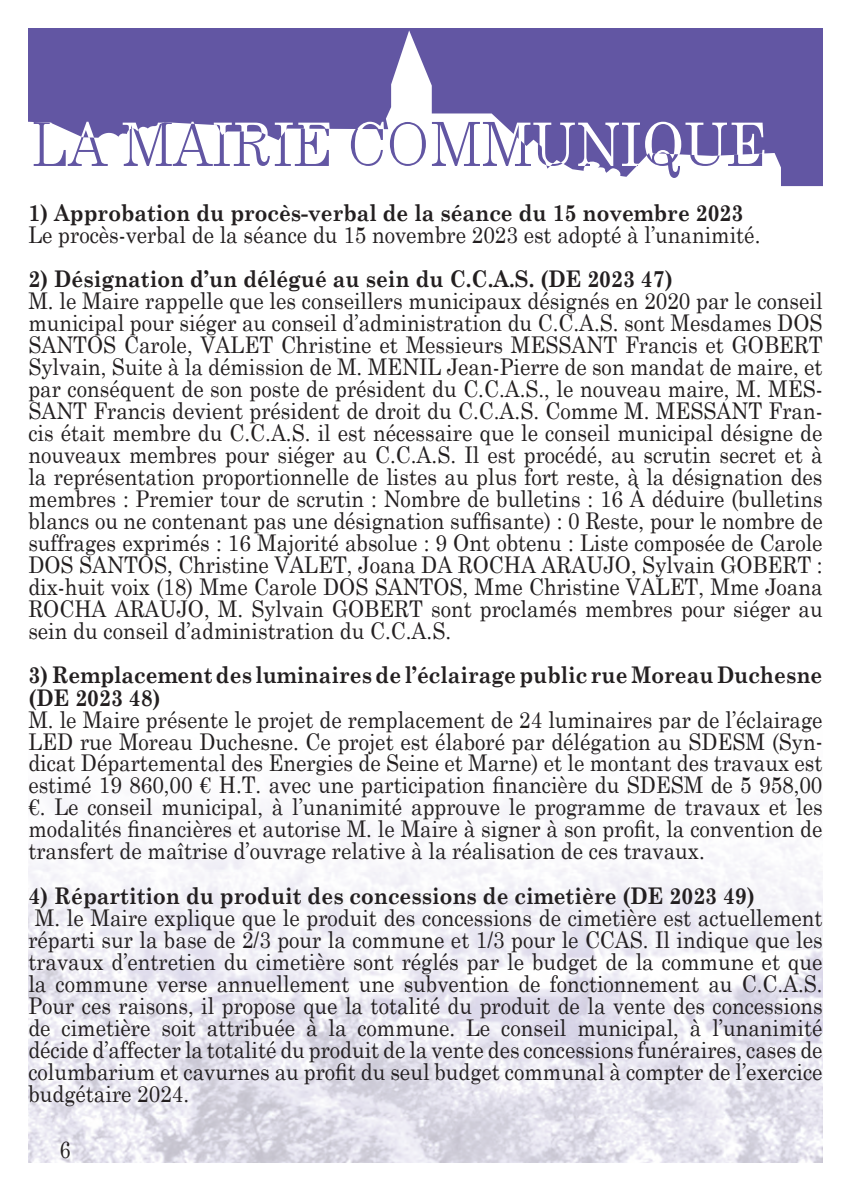
<style>
.page{position:relative;width:851px;height:1191px;background:#fff}
.page>*{position:absolute;margin:0;border:0;box-sizing:border-box;transform-origin:0 0}
.t1{font:60px "Century Schoolbook";color:#fff;scale:.9 1}
.t2{font:24px "Century Schoolbook";color:#231f20;scale:.8 1}
.t3{font:23px/22px "Century Schoolbook";color:#231f20;text-align:justify;scale:.9 1}
.t4{font:700 23px/22px "Century Schoolbook";color:#231f20;scale:.9 1}
</style>
<div class="page">
<img style="left:28px;top:809px;width:794px;height:353px">
<svg style="left:28px;top:28px;width:794px;height:159px;fill:#6256a3"></svg>
<svg style="left:604px;top:122px;width:158px;height:56px"></svg>
<h1 class="t1" style="left:32px;top:94px;width:818px">LA MAIRIE COMMUNIQUE</h1>
<p class="t4" style="left:28px;top:201px;width:795px">1) Approbation du procès-verbal de la séance du 15 novembre 2023</p>
<p class="t3" style="left:28px;top:222px;width:814px">Le procès-verbal de la séance du 15 novembre 2023 est adopté à l’unanimité.</p>
<p class="t4" style="left:28px;top:267px;width:717px">2) Désignation d’un délégué au sein du C.C.A.S. (DE 2023 47)</p>
<p class="t3" style="left:28px;top:288px;width:884px">M. le Maire rappelle que les conseillers municipaux désignés en 2020 par le conseil municipal pour siéger au conseil d’administration du C.C.A.S. sont Mesdames DOS SANTOS Carole, VALET Christine et Messieurs MESSANT Francis et GOBERT Sylvain, Suite à la démission de M. MENIL Jean-Pierre de son mandat de maire, et par conséquent de son poste de président du C.C.A.S., le nouveau maire, M. MES-SANT Francis devient président de droit du C.C.A.S. Comme M. MESSANT Fran&shy;cis était membre du C.C.A.S. il est nécessaire que le conseil municipal désigne de nouveaux membres pour siéger au C.C.A.S. Il est procédé, au scrutin secret et à la représentation proportionnelle de listes au plus fort reste, à la désignation des membres : Premier tour de scrutin : Nombre de bulletins : 16 À déduire (bulletins blancs ou ne contenant pas une désignation suffisante) : 0 Reste, pour le nombre de suffrages exprimés : 16 Majorité absolue : 9 Ont obtenu : Liste composée de Carole DOS SANTOS, Christine VALET, Joana DA ROCHA ARAUJO, Sylvain GOBERT : dix-huit voix (18) Mme Carole DOS SANTOS, Mme Christine VALET, Mme Joana ROCHA ARAUJO, M. Sylvain GOBERT sont proclamés membres pour siéger au sein du conseil d’administration du C.C.A.S.</p>
<p class="t4" style="left:28px;top:663px;width:883px">3) Remplacement des luminaires de l’éclairage public rue Moreau Duchesne (DE 2023 48)</p>
<p class="t3" style="left:28px;top:706px;width:883px">M. le Maire présente le projet de remplacement de 24 luminaires par de l’éclairage LED rue Moreau Duchesne. Ce projet est élaboré par délégation au SDESM (Syn&shy;dicat Départemental des Energies de Seine et Marne) et le montant des travaux est estimé 19 860,00 € H.T. avec une participation financière du SDESM de 5 958,00 €. Le conseil municipal, à l’unanimité approuve le programme de travaux et les modalités financières et autorise M. le Maire à signer à son profit, la convention de transfert de maîtrise d’ouvrage relative à la réalisation de ces travaux.</p>
<p class="t4" style="left:28px;top:883px;width:808px">4) Répartition du produit des concessions de cimetière (DE 2023 49)</p>
<p class="t3" style="left:28px;top:904px;width:884px">M. le Maire explique que le produit des concessions de cimetière est actuellement réparti sur la base de 2/3 pour la commune et 1/3 pour le CCAS. Il indique que les travaux d’entretien du cimetière sont réglés par le budget de la commune et que la commune verse annuellement une subvention de fonctionnement au C.C.A.S.<br>Pour ces raisons, il propose que la totalité du produit de la vente des concessions de cimetière soit attribuée à la commune. Le conseil municipal, à l’unanimité décide d’affecter la totalité du produit de la vente des concessions funéraires, cases de columbarium et cavurnes au profit du seul budget communal à compter de l’exercice budgétaire 2024.</p>
<p class="t2" style="left:60px;top:1128px;width:15px">6</p>
</div>
